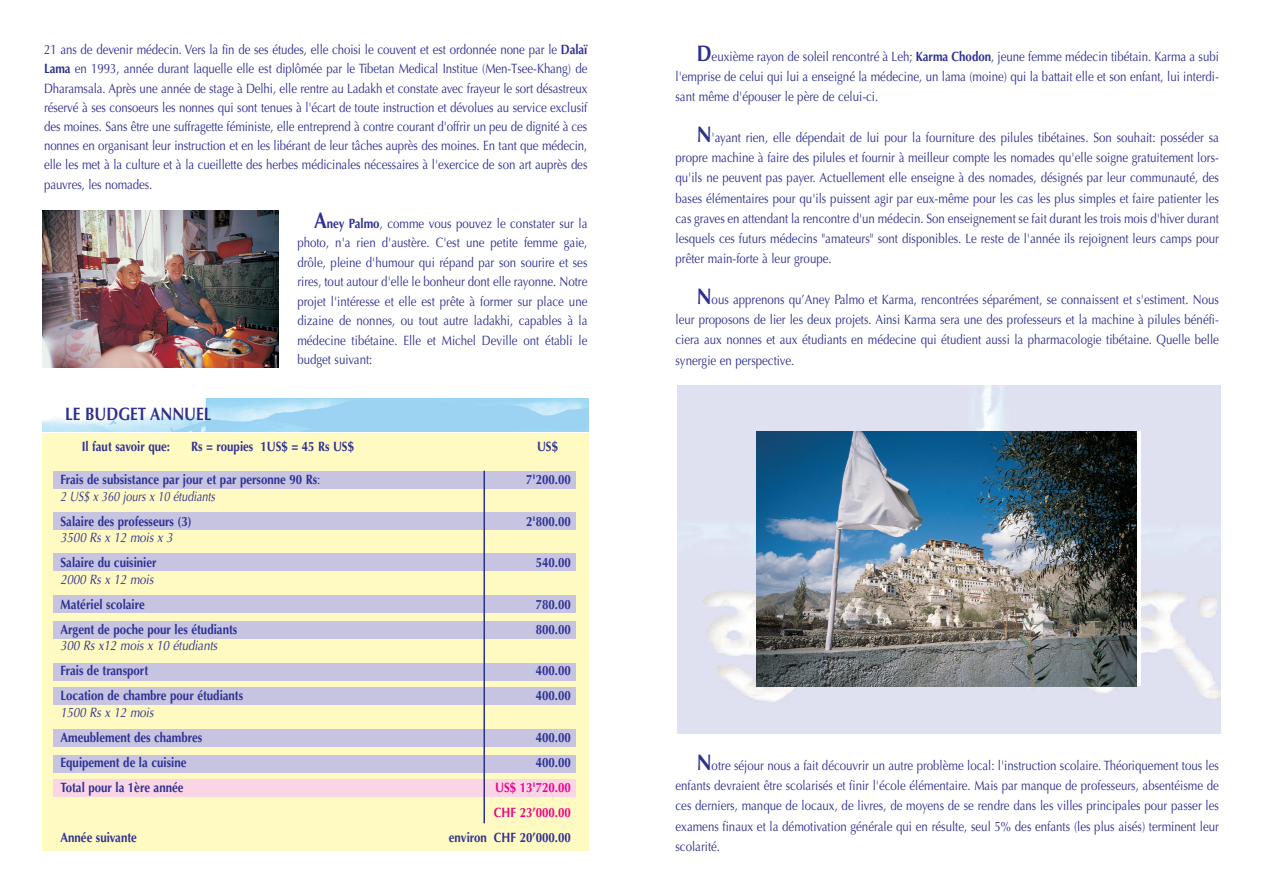
<style>
.page{position:relative;width:1263px;height:893px;background:#fff}
.page>*{position:absolute;margin:0;border:0;box-sizing:border-box;transform-origin:0 0}
.t1{font:700 18px "Optima";color:#2e3092;scale:.85 1}
.t2{font:13.5px/20.2px "Optima";color:#2e3092;text-align:justify;scale:.85 1}
.t3{font:700 13.5px "Optima";color:#2e3092;scale:.85 1}
.t4{font:italic 13.5px "Optima";color:#2e3092;scale:.85 1}
.t5{font:italic 13.5px "Optima";color:#2e3092;scale:.8 1}
.t6{font:700 13.5px/25px "Optima";color:#ed028c;scale:.85 1}
.s1{font-weight:700}
.s2{font-weight:700;font-size:22.5px}
.s3{font-weight:400}
</style>
<div class="page">
<img style="left:678px;top:386px;width:542px;height:347px">
<img style="left:756px;top:432px;width:380px;height:254px">
<div style="left:43px;top:433px;width:546px;height:417px;background:#fffac1"></div>
<img style="left:43px;top:398px;width:546px;height:34px">
<img style="left:43px;top:211px;width:236px;height:157px">
<div style="left:53px;top:471px;width:522px;height:18px;background:#c6c4e1"></div>
<div style="left:53px;top:512px;width:522px;height:18px;background:#c6c4e1"></div>
<div style="left:53px;top:553px;width:522px;height:18px;background:#c6c4e1"></div>
<div style="left:53px;top:596px;width:522px;height:17px;background:#c6c4e1"></div>
<div style="left:53px;top:621px;width:522px;height:18px;background:#c6c4e1"></div>
<div style="left:53px;top:663px;width:522px;height:18px;background:#c6c4e1"></div>
<div style="left:53px;top:687px;width:522px;height:18px;background:#c6c4e1"></div>
<div style="left:53px;top:729px;width:522px;height:18px;background:#c6c4e1"></div>
<div style="left:53px;top:755px;width:522px;height:17px;background:#c6c4e1"></div>
<div style="left:53px;top:779px;width:522px;height:17px;background:#fad5e5"></div>
<hr style="left:483px;top:471px;width:2px;height:352px;background:#2e3092">
<p class="t2" style="left:44px;top:41px;width:641px;line-height:19.2px">21 ans de devenir médecin. Vers la fin de ses études, elle choisi le couvent et est ordonnée none par le <span class="s1">Dalaï Lama</span> en 1993, année durant laquelle elle est diplômée par le Tibetan Medical Institue (Men-Tsee-Khang) de Dharamsala. Après une année de stage à Delhi, elle rentre au Ladakh et constate avec frayeur le sort désastreux réservé à ses consoeurs les nonnes qui sont tenues à l'écart de toute instruction et dévolues au service exclusif des moines. Sans être une suffragette féministe, elle entreprend à contre courant d'offrir un peu de dignité à ces nonnes en organisant leur instruction et en les libérant de leur tâches auprès des moines. En tant que médecin, elle les met à la culture et à la cueillette des herbes médicinales nécessaires à l'exercice de son art auprès des pauvres, les nomades.</p>
<p class="t2" style="left:297px;top:215px;width:343px;line-height:19.5px;text-indent:17px"><span class="s2">A</span><span class="s1">ney Palmo</span>, comme vous pouvez le constater sur la photo, n'a rien d'austère. C'est une petite femme gaie, drôle, pleine d'humour qui répand par son sourire et ses rires, tout autour d'elle le bonheur dont elle rayonne. Notre projet l'intéresse et elle est prête à former sur place une dizaine de nonnes, ou tout autre ladakhi, capables à la médecine tibétaine. Elle et Michel Deville ont établi le budget suivant:</p>
<h1 class="t1" style="left:65px;top:406px;width:174px">LE BUDGET ANNUEL</h1>
<p class="t3" style="left:82px;top:441px;width:105px">Il faut savoir que:</p>
<p class="t3" style="left:191px;top:441px;width:193px">Rs = roupies 1US$ = 45 Rs US$</p>
<p class="t3" style="left:537px;top:441px;width:26px">US$</p>
<p class="t3" style="left:61px;top:474px;width:307px">Frais de subsistance par jour et par personne 90 Rs<span class="s3">:</span></p>
<p class="t3" style="left:526px;top:474px;width:54px">7'200.00</p>
<p class="t5" style="left:61px;top:490px;width:195px">2 US$ x 360 jours x 10 étudiants</p>
<p class="t3" style="left:61px;top:515px;width:156px">Salaire des professeurs (3)</p>
<p class="t3" style="left:526px;top:515px;width:54px">2'800.00</p>
<p class="t4" style="left:61px;top:532px;width:134px">3500 Rs x 12 mois x 3</p>
<p class="t3" style="left:61px;top:557px;width:115px">Salaire du cuisinier</p>
<p class="t3" style="left:536px;top:557px;width:43px">540.00</p>
<p class="t4" style="left:61px;top:573px;width:111px">2000 Rs x 12 mois</p>
<p class="t3" style="left:61px;top:598px;width:101px">Matériel scolaire</p>
<p class="t3" style="left:536px;top:598px;width:43px">780.00</p>
<p class="t3" style="left:61px;top:623px;width:210px">Argent de poche pour les étudiants</p>
<p class="t3" style="left:536px;top:623px;width:43px">800.00</p>
<p class="t4" style="left:61px;top:640px;width:186px">300 Rs x12 mois x 10 étudiants</p>
<p class="t3" style="left:61px;top:665px;width:105px">Frais de transport</p>
<p class="t3" style="left:536px;top:665px;width:43px">400.00</p>
<p class="t3" style="left:61px;top:690px;width:216px">Location de chambre pour étudiants</p>
<p class="t3" style="left:536px;top:690px;width:43px">400.00</p>
<p class="t4" style="left:61px;top:706px;width:111px">1500 Rs x 12 mois</p>
<p class="t3" style="left:61px;top:731px;width:168px">Ameublement des chambres</p>
<p class="t3" style="left:536px;top:731px;width:43px">400.00</p>
<p class="t3" style="left:61px;top:756px;width:150px">Equipement de la cuisine</p>
<p class="t3" style="left:536px;top:756px;width:43px">400.00</p>
<p class="t3" style="left:61px;top:781px;width:146px">Total pour la 1ère année</p>
<p class="t6" style="left:494px;top:776px;width:92px">US$ 13'720.00<br>CHF 23’000.00</p>
<p class="t3" style="left:61px;top:831px;width:91px">Année suivante</p>
<p class="t3" style="left:449px;top:831px;width:145px">environ CHF 20’000.00</p>
<p class="t2" style="left:675px;top:48px;width:641px;text-indent:21px"><span class="s2">D</span>euxième rayon de soleil rencontré à Leh; <span class="s1">Karma Chodon</span>, jeune femme médecin tibétain. Karma a subi l'emprise de celui qui lui a enseigné la médecine, un lama (moine) qui la battait elle et son enfant, lui interdi&shy;sant même d'épouser le père de celui-ci.</p>
<p class="t2" style="left:675px;top:129px;width:641px;text-indent:21px"><span class="s2">N</span>'ayant rien, elle dépendait de lui pour la fourniture des pilules tibétaines. Son souhait: posséder sa propre machine à faire des pilules et fournir à meilleur compte les nomades qu'elle soigne gratuitement lors&shy;qu'ils ne peuvent pas payer. Actuellement elle enseigne à des nomades, désignés par leur communauté, des bases élémentaires pour qu'ils puissent agir par eux-même pour les cas les plus simples et faire patienter les cas graves en attendant la rencontre d'un médecin. Son enseignement se fait durant les trois mois d'hiver durant lesquels ces futurs médecins "amateurs" sont disponibles. Le reste de l'année ils rejoignent leurs camps pour prêter main-forte à leur groupe.</p>
<p class="t2" style="left:675px;top:291px;width:641px;text-indent:21px"><span class="s2">N</span>ous apprenons qu’Aney Palmo et Karma, rencontrées séparément, se connaissent et s'estiment. Nous leur proposons de lier les deux projets. Ainsi Karma sera une des professeurs et la machine à pilules bénéfi&shy;ciera aux nonnes et aux étudiants en médecine qui étudient aussi la pharmacologie tibétaine. Quelle belle synergie en perspective.</p>
<p class="t2" style="left:675px;top:756px;width:641px;text-indent:21px"><span class="s2">N</span>otre séjour nous a fait découvrir un autre problème local: l'instruction scolaire. Théoriquement tous les enfants devraient être scolarisés et finir l'école élémentaire. Mais par manque de professeurs, absentéisme de ces derniers, manque de locaux, de livres, de moyens de se rendre dans les villes principales pour passer les examens finaux et la démotivation générale qui en résulte, seul 5% des enfants (les plus aisés) terminent leur scolarité.</p>
</div>
